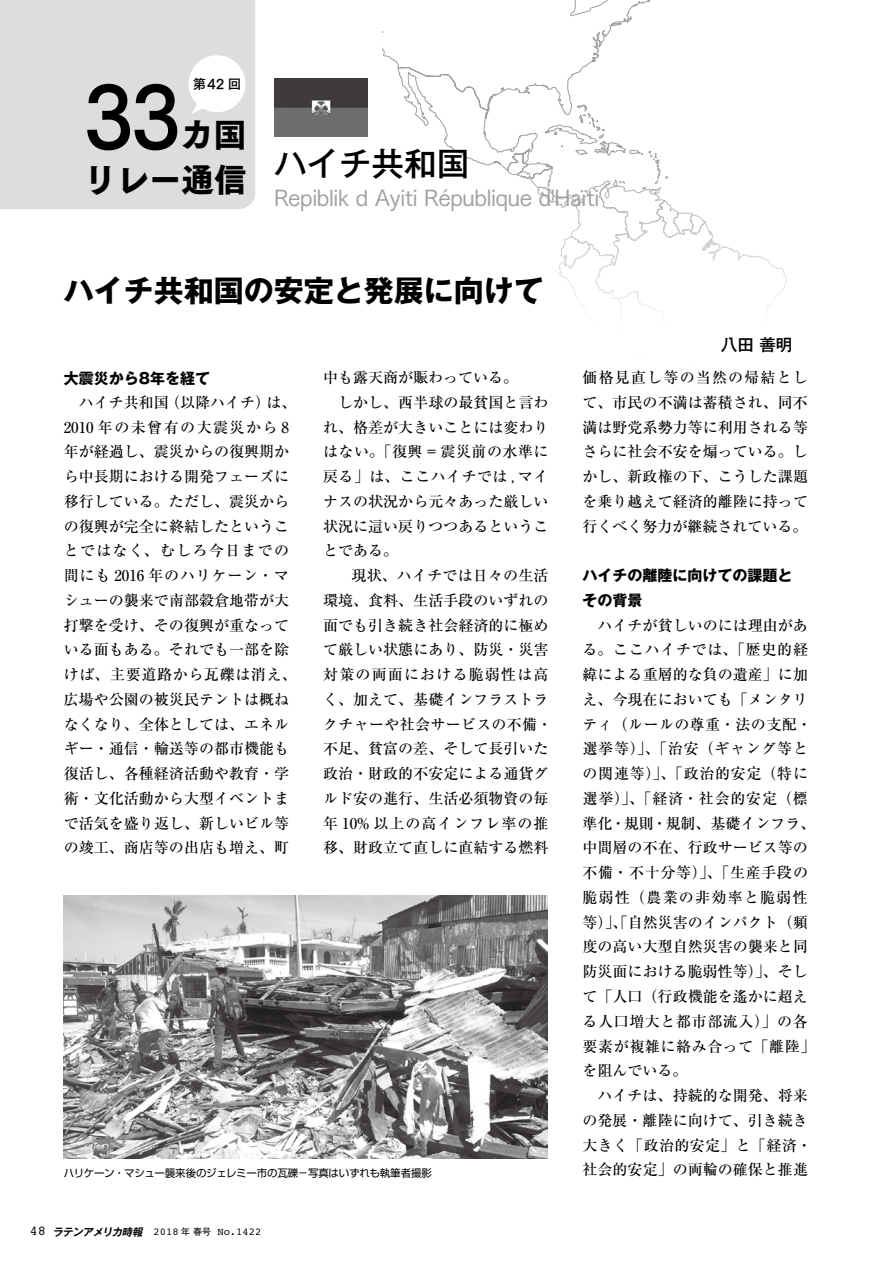
<style>
.page{position:relative;width:893px;height:1263px;background:#fff}
.page>*{position:absolute;margin:0;border:0;box-sizing:border-box;transform-origin:0 0}
.t1{font:32.55px "Tsuku Go Pro H";color:#000}
.t2{font:500 32.55px "Gothic MB101 Pro";color:#000}
.t3{font:700 30px "Gothic MB101 Pro";color:#000}
.t4{font:22.5px "Tsuku Go Pro M";letter-spacing:-.035em;color:#9fa0a0}
.t5{font:500 16.5px "Gothic MB101 Pro";color:#000}
.t6{font:500 15px/24.8px "Ryumin Pro";color:#000}
.t7{font:500 15px "Ryumin Pro";letter-spacing:.03em;color:#000}
.t8{font:700 15px/25.2px "Gothic MB101 Pro";color:#000}
.t9{font:500 15px "Ryumin Pro";letter-spacing:.02em;color:#000}
.t10{font:500 15px "Ryumin Pro";letter-spacing:.065em;color:#000}
.t11{font:500 15px "Ryumin Pro";letter-spacing:.08em;color:#000}
.t12{font:13.5px "Tsuku Go Pro B";color:#000}
.t13{font:10.5px "Shin Go Pro";letter-spacing:-.025em;color:#000}
.t14{font:10.5px "Courier";color:#000}
.s1{font-size:13.5px}
.s2{font-family:"Gothic MB101 Pro De";font-weight:700;font-style:italic}
.s3{font-family:"Gothic MB101 Pro";font-size:9px}
</style>
<div class="page">
<img style="left:64px;top:895px;width:483px;height:264px">
<svg style="left:383px;top:0;width:404px;height:310px"></svg>
<div style="left:0;top:0;width:255px;height:209px;background:#dcdddd"></div>
<div style="left:189px;top:55px;width:57px;height:57px;background:#fff;border-radius:50%"></div>
<svg style="left:192px;top:101px;width:16px;height:13px"></svg>
<img style="left:274px;top:79px;width:94px;height:58px">
<div style="left:86px;top:82px;width:92px;height:69px;background:#dcdddd"></div>
<p class="t12" style="left:193px;top:72px;width:50px">第42 回</p>
<h1 class="t1" style="left:181px;top:117px;width:67px">カ国</h1>
<h1 class="t1" style="left:84px;top:161px;width:164px">リレー通信</h1>
<h1 class="t2" style="left:274px;top:136px;width:197px">ハイチ共和国</h1>
<h3 class="t4" style="left:274px;top:179px;width:327px">Repiblik d Ayiti République d'Haïti</h3>
<h2 class="t3" style="left:64px;top:265px;width:482px">ハイチ共和国の安定と発展に向けて</h2>
<p class="t8" style="left:64px;top:363px;width:148px">大震災から8年を経て</p>
<p class="t6" style="left:64px;top:389px;width:234px;text-indent:15px">ハイチ共和国（以降ハイチ）は、<br>2010 年の未曾有の大震災から 8年が経過し、震災からの復興期から中長期における開発フェーズに移行している。ただし、震災からの復興が完全に終結したということではなく、むしろ今日までの間にも 2016 年のハリケーン・マシューの襲来で南部穀倉地帯が大打撃を受け、その復興が重なっている面もある。それでも一部を除けば、主要道路から瓦礫は消え、広場や公園の被災民テントは概ねなくなり、全体としては、エネルギー・通信・輸送等の都市機能も復活し、各種経済活動や教育・学術・文化活動から大型イベントまで活気を盛り返し、新しいビル等の竣工、商店等の出店も増え、町</p>
<p class="t6" style="left:323px;top:364px;width:196px">中も露天商が賑わっている。</p>
<p class="t6" style="left:338px;top:389px;width:212px">しかし、西半球の最貧国と言わ</p>
<p class="t6" style="left:323px;top:414px;width:227px">れ、格差が大きいことには変わり</p>
<p class="t7" style="left:323px;top:440px;width:227px">はない。「復興 = 震災前の水準に</p>
<p class="t7" style="left:323px;top:465px;width:227px">戻る」は、ここハイチでは , マイ</p>
<p class="t6" style="left:323px;top:488px;width:227px">ナスの状況から元々あった厳しい</p>
<p class="t6" style="left:323px;top:513px;width:227px">状況に這い戻りつつあるというこ</p>
<p class="t6" style="left:323px;top:537px;width:76px">とである。</p>
<p class="t6" style="left:352px;top:562px;width:198px">現状、ハイチでは日々の生活</p>
<p class="t6" style="left:323px;top:587px;width:227px">環境、食料、生活手段のいずれの</p>
<p class="t6" style="left:323px;top:612px;width:227px">面でも引き続き社会経済的に極め</p>
<p class="t6" style="left:323px;top:636px;width:227px">て厳しい状態にあり、防災・災害</p>
<p class="t11" style="left:323px;top:663px;width:227px">対策の両面における脆弱性は高</p>
<p class="t6" style="left:323px;top:686px;width:227px">く、加えて、基礎インフラストラ</p>
<p class="t9" style="left:323px;top:712px;width:231px">クチャーや社会サービスの不備・</p>
<p class="t6" style="left:323px;top:735px;width:227px">不足､貧富の差、そして長引いた</p>
<p class="t6" style="left:323px;top:760px;width:227px">政治・財政的不安定による通貨グ</p>
<p class="t6" style="left:323px;top:785px;width:227px">ルド安の進行、生活必須物資の毎</p>
<p class="t10" style="left:323px;top:811px;width:227px">年 10% 以上の高インフレ率の推</p>
<p class="t6" style="left:323px;top:834px;width:227px">移、財政立て直しに直結する燃料</p>
<p class="t5" style="left:721px;top:331px;width:73px">八田 善明</p>
<p class="t6" style="left:583px;top:364px;width:227px;text-align:justify">価格見直し等の当然の帰結として、市民の不満は蓄積され、同不満は野党系勢力等に利用される等さらに社会不安を煽っている。しかし、新政権の下、こうした課題を乗り越えて経済的離陸に持って行くべく努力が継続されている。</p>
<p class="t8" style="left:583px;top:561px;width:211px">ハイチの離陸に向けての課題とその背景</p>
<p class="t6" style="left:583px;top:612px;width:234px;text-indent:15px">ハイチが貧しいのには理由がある。ここハイチでは、「歴史的経緯による重層的な負の遺産」に加え、今現在においても「メンタリティ（ルールの尊重・法の支配・選挙等）」、「治安（ギャング等との関連等）」、「政治的安定（特に選挙）」、「経済・社会的安定（標準化・規則・規制、基礎インフラ、中間層の不在、行政サービス等の不備・不十分等）」、「生産手段の脆弱性（農業の非効率と脆弱性等）」、「自然災害のインパクト（頻度の高い大型自然災害の襲来と同防災面における脆弱性等）」、そして「人口（行政機能を遙かに超える人口増大と都市部流入）」の各要素が複雑に絡み合って「離陸」を阻んでいる。</p>
<p class="t6" style="left:583px;top:1082px;width:231px;text-indent:15px">ハイチは、持続的な開発、将来の発展・離陸に向けて、引き続き大きく「政治的安定」と「経済・</p>
<p class="t13" style="left:64px;top:1164px;width:370px">ハリケーン・マシュー襲来後のジェレミー市の瓦礫−写真はいずれも執筆者撮影</p>
<p class="t6" style="left:583px;top:1156px;width:227px">社会的安定」の両輪の確保と推進</p>
<p class="t14" style="left:30px;top:1223px;width:233px"><span class="s1">48</span> <span class="s2">ラテンアメリカ時報</span> 2018 <span class="s3">年 春号</span> No.1422</p>
</div>
